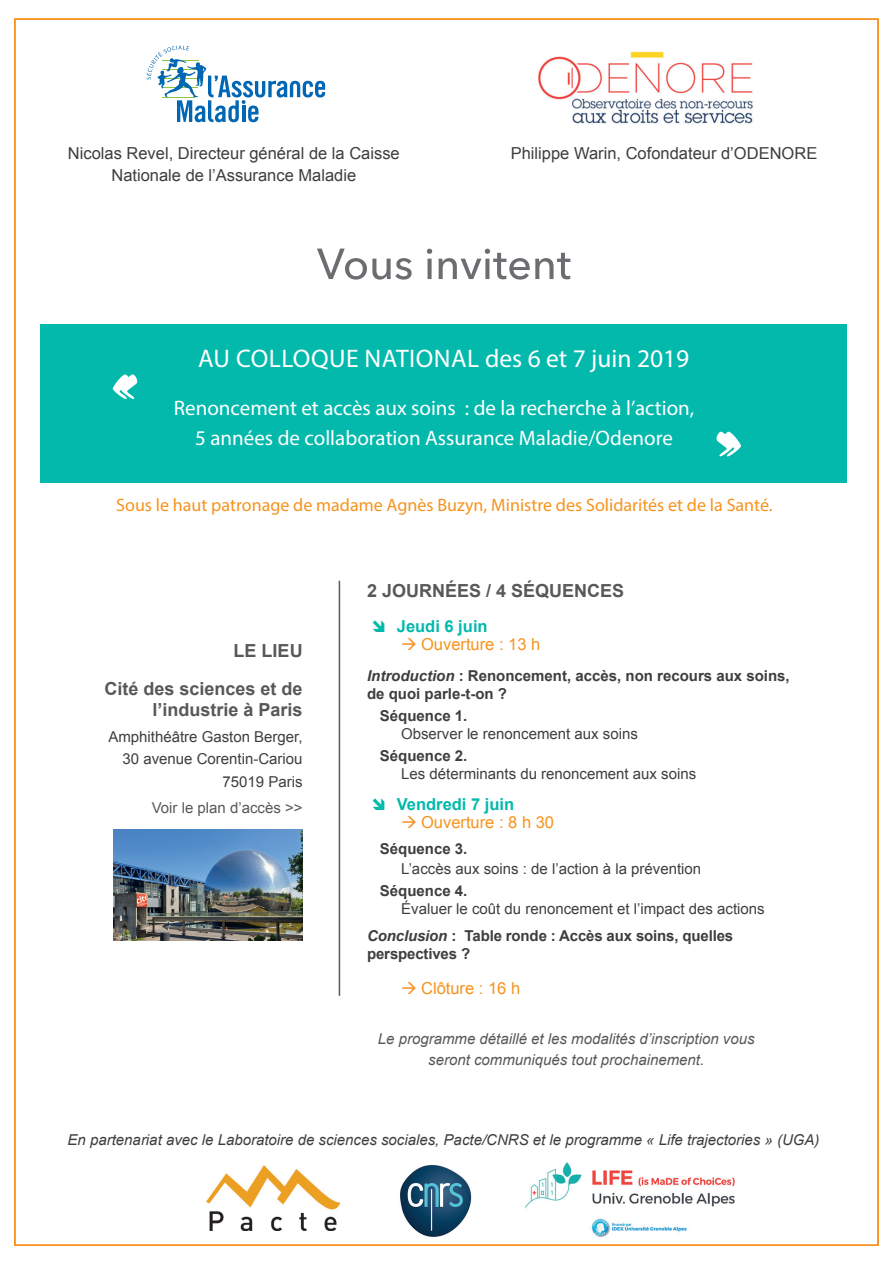
<style>
.page{position:relative;width:893px;height:1263px;background:#fff}
.page>*{position:absolute;margin:0;border:0;box-sizing:border-box;transform-origin:0 0}
.t1{font:25.5px "Myriad Pro";color:#fff}
.t2{font:21px/30px "Myriad Pro";color:#fff;text-align:center}
.t3{font:18px "Myriad Pro";color:#f7931d}
.t4{font:700 18px/38px "Arial";color:#57585a;text-align:right}
.t5{font:16.5px/22.5px "Arial";color:#3e3e3f;text-align:center}
.t6{font:16.5px "Arial";color:#f7931d}
.t7{font:700 16.5px "Arial";color:#03b9ac}
.t8{font:15px/22.2px "Arial";color:#3e3e3f}
.t9{font:700 15px/18px "Arial";color:#3e3e3f}
.t10{font:italic 15px "Arial";color:#3e3e3f}
.t11{font:italic 15px/21px "Arial";color:#57585a;text-align:center}
.t12{font:15px "Arial";color:#57585a}
.s1{font-style:italic}
.s2{font-weight:700;font-style:italic}
.s3{font-weight:700}
</style>
<div class="page">
<div style="left:40px;top:324px;width:807px;height:158px;background:#03b9ac"></div>
<svg style="left:317px;top:249px;width:253px;height:31px"></svg>
<hr style="left:339px;top:581px;width:1px;height:415px;background:#57585a">
<svg style="left:113px;top:374px;width:24px;height:25px"></svg>
<svg style="left:716px;top:432px;width:25px;height:24px"></svg>
<svg style="left:146px;top:45px;width:180px;height:78px"></svg>
<img style="left:538px;top:51px;width:215px;height:73px">
<img style="left:113px;top:829px;width:190px;height:111px">
<img style="left:207px;top:1165px;width:132px;height:66px">
<img style="left:526px;top:1162px;width:209px;height:75px">
<img style="left:400px;top:1165px;width:72px;height:72px">
<p class="t5" style="left:68px;top:142px;width:333px">Nicolas Revel, Directeur général de la Caisse<br>Nationale de l’Assurance Maladie</p>
<p class="t5" style="left:511px;top:142px;width:308px">Philippe Warin, Cofondateur d’ODENORE</p>
<h1 class="t1" style="left:198px;top:343px;width:493px">AU COLLOQUE NATIONAL des 6 et 7 juin 2019</h1>
<h2 class="t2" style="left:174px;top:392px;width:522px">Renoncement et accès aux soins : de la recherche à l’action,<br>5 années de collaboration Assurance Maladie/Odenore</h2>
<p class="t3" style="left:116px;top:494px;width:658px">Sous le haut patronage de madame Agnès Buzyn, Ministre des Solidarités et de la Santé.</p>
<p class="t4" style="left:105px;top:632px;width:200px">LE LIEU<br>Cité des sciences et de</p>
<p class="t4" style="left:153px;top:691px;width:152px">l’industrie à Paris</p>
<p class="t8" style="left:108px;top:726px;width:196px;text-align:right">Amphithéâtre Gaston Berger,<br>30 avenue Corentin-Cariou<br>75019 Paris</p>
<p class="t12" style="left:152px;top:798px;width:152px">Voir le plan d’accès &gt;&gt;</p>
<p class="t4" style="left:367px;top:572px;width:259px">2 JOURNÉES / 4 SÉQUENCES</p>
<p class="t7" style="left:397px;top:615px;width:92px">Jeudi 6 juin</p>
<p class="t6" style="left:421px;top:633px;width:121px">Ouverture : 13 h</p>
<p class="t9" style="left:367px;top:667px;width:424px"><span class="s1">Introduction</span> : Renoncement, accès, non recours aux soins, de quoi parle-t-on ?</p>
<p class="t9" style="left:380px;top:707px;width:89px">Séquence 1.</p>
<p class="t8" style="left:401px;top:722px;width:238px">Observer le renoncement aux soins</p>
<p class="t9" style="left:380px;top:747px;width:89px">Séquence 2.</p>
<p class="t8" style="left:401px;top:763px;width:297px">Les déterminants du renoncement aux soins</p>
<p class="t7" style="left:397px;top:793px;width:119px">Vendredi 7 juin</p>
<p class="t6" style="left:421px;top:811px;width:134px">Ouverture : 8 h 30</p>
<p class="t9" style="left:380px;top:840px;width:89px">Séquence 3.</p>
<p class="t8" style="left:401px;top:858px;width:302px">L’accès aux soins : de l’action à la prévention</p>
<p class="t9" style="left:380px;top:882px;width:89px">Séquence 4.</p>
<p class="t8" style="left:367px;top:896px;width:399px;line-height:26.5px;text-indent:34px">Évaluer le coût du renoncement et l’impact des actions<br><span class="s2">Conclusion</span> <span class="s3">: Table ronde : Accès aux soins, quelles</span></p>
<p class="t9" style="left:367px;top:945px;width:105px">perspectives ?</p>
<p class="t6" style="left:421px;top:978px;width:101px">Clôture : 16 h</p>
<p class="t11" style="left:378px;top:1028px;width:378px">Le programme détaillé et les modalités d’inscription vous seront communiqués tout prochainement.</p>
<p class="t10" style="left:68px;top:1129px;width:753px">En partenariat avec le Laboratoire de sciences sociales, Pacte/CNRS et le programme « Life trajectories » (UGA)</p>
</div>
